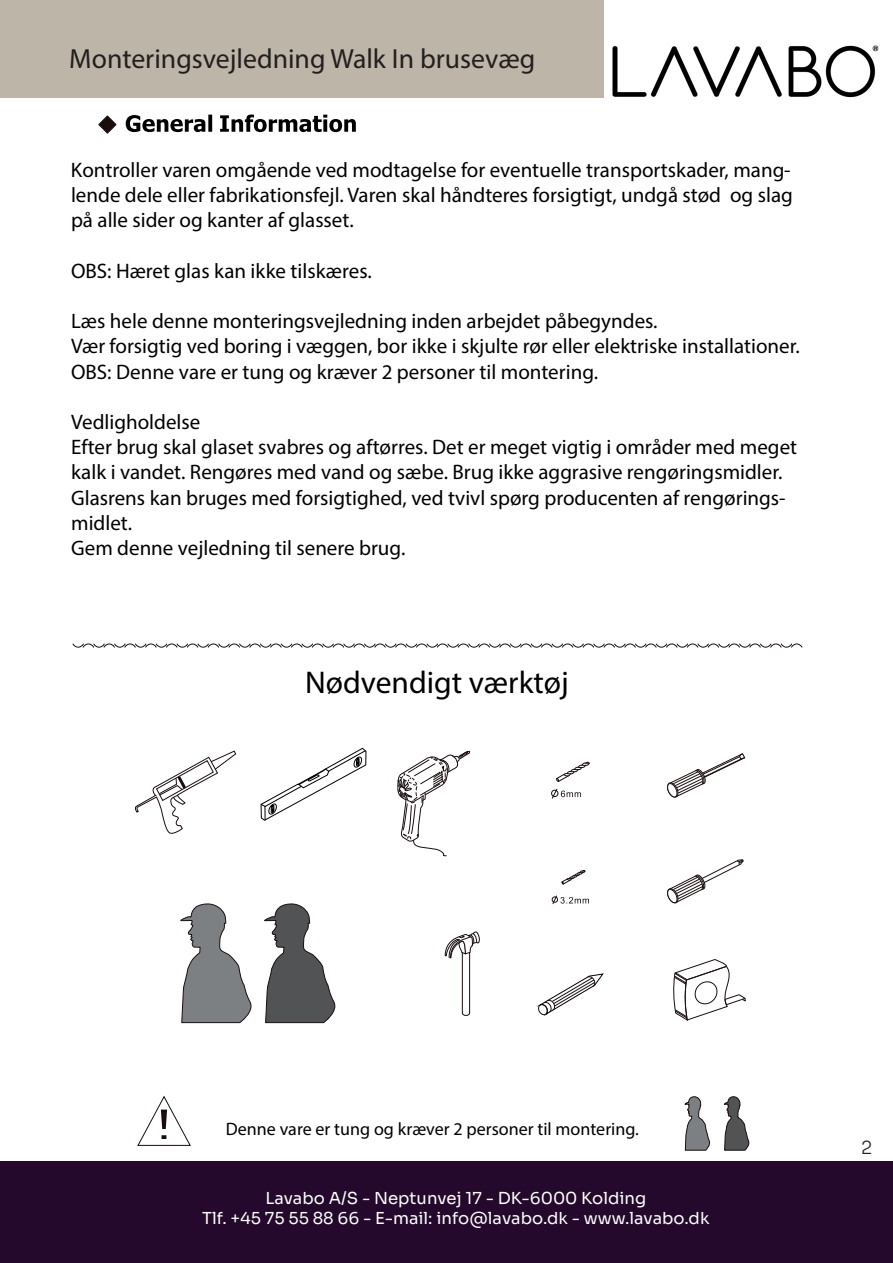
<style>
.page{position:relative;width:893px;height:1263px;background:#fff}
.page>*{position:absolute;margin:0;border:0;box-sizing:border-box;transform-origin:0 0}
.t1{font:31.5px "Myriad Pro";color:#000001}
.t2{font:27.75px "Myriad Pro";color:#231f20}
.t3{font:21px/25.2px "Myriad Pro";color:#000001}
.t4{font:18px "Myriad Pro";color:#000001}
.t5{font:300 18px "Sora";color:#231f20}
.t6{font:16.5px/19.8px "Sora";color:#fff;text-align:center}
</style>
<div class="page">
<svg style="left:684px;top:1096px;width:27px;height:55px"></svg>
<svg style="left:723px;top:1096px;width:27px;height:55px"></svg>
<svg style="left:137px;top:1095px;width:54px;height:51px"></svg>
<svg style="left:126px;top:115px;width:230px;height:17px"></svg>
<svg style="left:673px;top:959px;width:73px;height:62px"></svg>
<svg style="left:667px;top:859px;width:77px;height:45px"></svg>
<svg style="left:444px;top:931px;width:36px;height:85px"></svg>
<svg style="left:536px;top:973px;width:68px;height:43px"></svg>
<svg style="left:135px;top:750px;width:102px;height:84px"></svg>
<svg style="left:397px;top:750px;width:74px;height:106px"></svg>
<svg style="left:260px;top:747px;width:107px;height:74px"></svg>
<svg style="left:561px;top:870px;width:25px;height:15px"></svg>
<svg style="left:667px;top:753px;width:79px;height:45px"></svg>
<svg style="left:180px;top:903px;width:72px;height:120px"></svg>
<svg style="left:264px;top:903px;width:72px;height:120px"></svg>
<svg style="left:98px;top:115px;width:19px;height:19px"></svg>
<svg style="left:72px;top:643px;width:731px;height:5px"></svg>
<svg style="left:551px;top:895px;width:38px;height:9px"></svg>
<svg style="left:551px;top:761px;width:39px;height:38px"></svg>
<div style="left:0;top:1160px;width:893px;height:103px;background:#24092c"></div>
<img style="left:612px;top:45px;width:267px;height:53px">
<div style="left:0;top:0;width:604px;height:98px;background:#bdb5a7"></div>
<h2 class="t2" style="left:69px;top:41px;width:467px">Monteringsvejledning Walk In brusevæg</h2>
<p class="t3" style="left:71px;top:157px;width:723px;text-align:justify">Kontroller varen omgående ved modtagelse for eventuelle transportskader, mang&shy;lende dele eller fabrikationsfejl. Varen skal håndteres forsigtigt, undgå stød og slag på alle sider og kanter af glasset.</p>
<p class="t3" style="left:71px;top:258px;width:302px">OBS: Hæret glas kan ikke tilskæres.</p>
<p class="t3" style="left:71px;top:308px;width:730px">Læs hele denne monteringsvejledning inden arbejdet påbegyndes.<br>Vær forsigtig ved boring i væggen, bor ikke i skjulte rør eller elektriske installationer.<br>OBS: Denne vare er tung og kræver 2 personer til montering.</p>
<p class="t3" style="left:71px;top:409px;width:727px">Vedligholdelse<br>Efter brug skal glaset svabres og aftørres. Det er meget vigtig i områder med meget kalk i vandet. Rengøres med vand og sæbe. Brug ikke aggrasive rengøringsmidler.<br>Glasrens kan bruges med forsigtighed, ved tvivl spørg producenten af rengørings&shy;midlet.<br>Gem denne vejledning til senere brug.</p>
<h1 class="t1" style="left:305px;top:663px;width:265px">Nødvendigt værktøj</h1>
<p class="t4" style="left:226px;top:1118px;width:415px">Denne vare er tung og kræver 2 personer til montering.</p>
<p class="t6" style="left:202px;top:1187px;width:509px">Lavabo A/S - Neptunvej 17 - DK-6000 Kolding<br>Tlf. +45 75 55 88 66 - E-mail: info@lavabo.dk - www.lavabo.dk</p>
<p class="t5" style="left:861px;top:1132px;width:13px">2</p>
</div>
